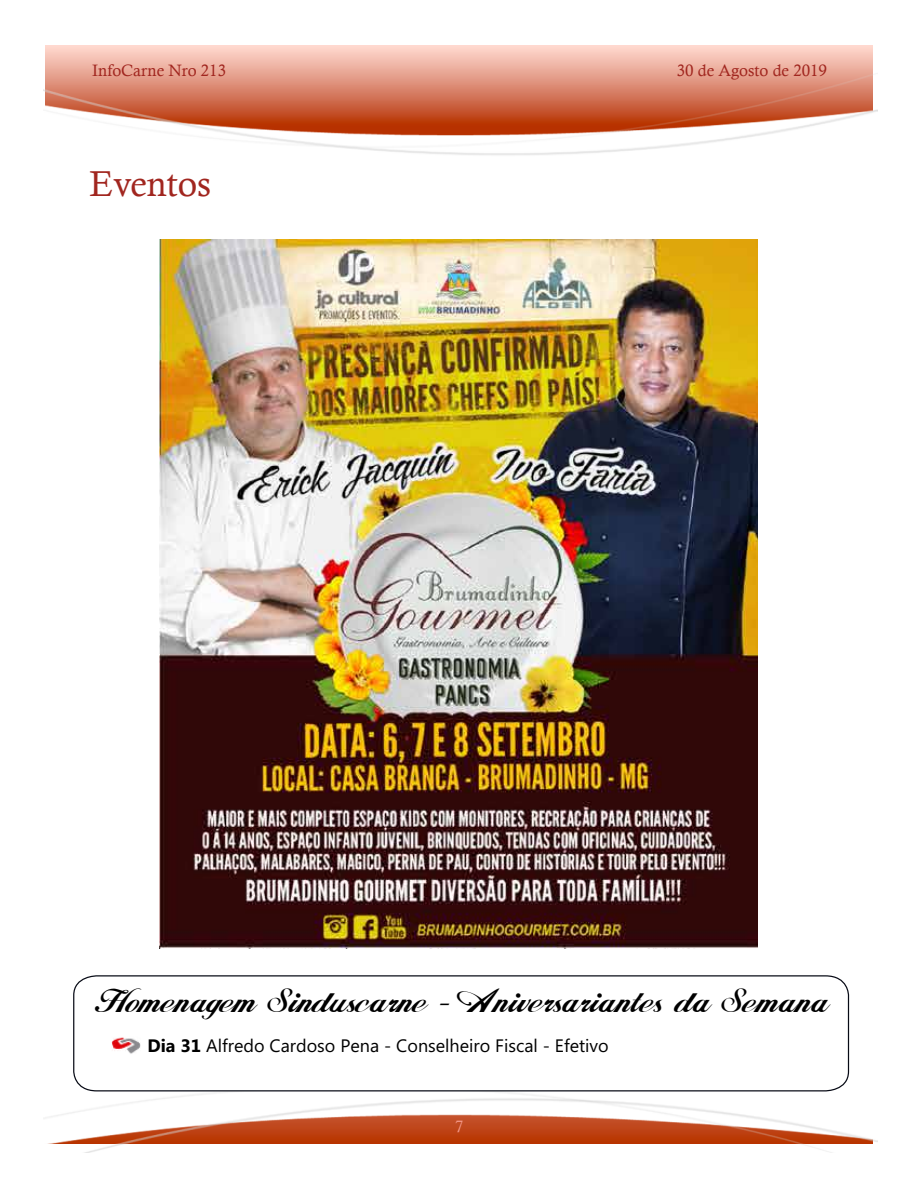
<style>
.page{position:relative;width:918px;height:1188px;background:#fff}
.page>*{position:absolute;margin:0;border:0;box-sizing:border-box;transform-origin:0 0}
.t1{font:36px "Calisto";color:#a1261f}
.t2{font:31.5px "John Hancock";color:#000}
.t3{font:18px "Microsoft Phags Pa";color:#000}
.t4{font:16.5px "Calisto";color:#a1261f}
.t5{font:16.5px "Calisto";color:#f39889}
.s1{font-weight:700}
</style>
<div class="page">
<img style="left:44px;top:45px;width:834px;height:1107px">
<img style="left:160px;top:240px;width:597px;height:708px">
<svg style="left:73px;top:975px;width:777px;height:117px"></svg>
<img style="left:111px;top:1035px;width:30px;height:21px">
<p class="t4" style="left:92px;top:61px;width:135px">InfoCarne Nro 213</p>
<p class="t4" style="left:677px;top:61px;width:152px">30 de Agosto de 2019</p>
<h1 class="t1" style="left:89px;top:163px;width:123px">Eventos</h1>
<h2 class="t2" style="left:95px;top:981px;width:733px">Homenagem Sinduscarne - Aniversariantes da Semana</h2>
<p class="t3" style="left:148px;top:1033px;width:463px"><span class="s1">Dia 31</span> Alfredo Cardoso Pena - Conselheiro Fiscal - Efetivo</p>
<p class="t5" style="left:455px;top:1117px;width:10px">7</p>
</div>
